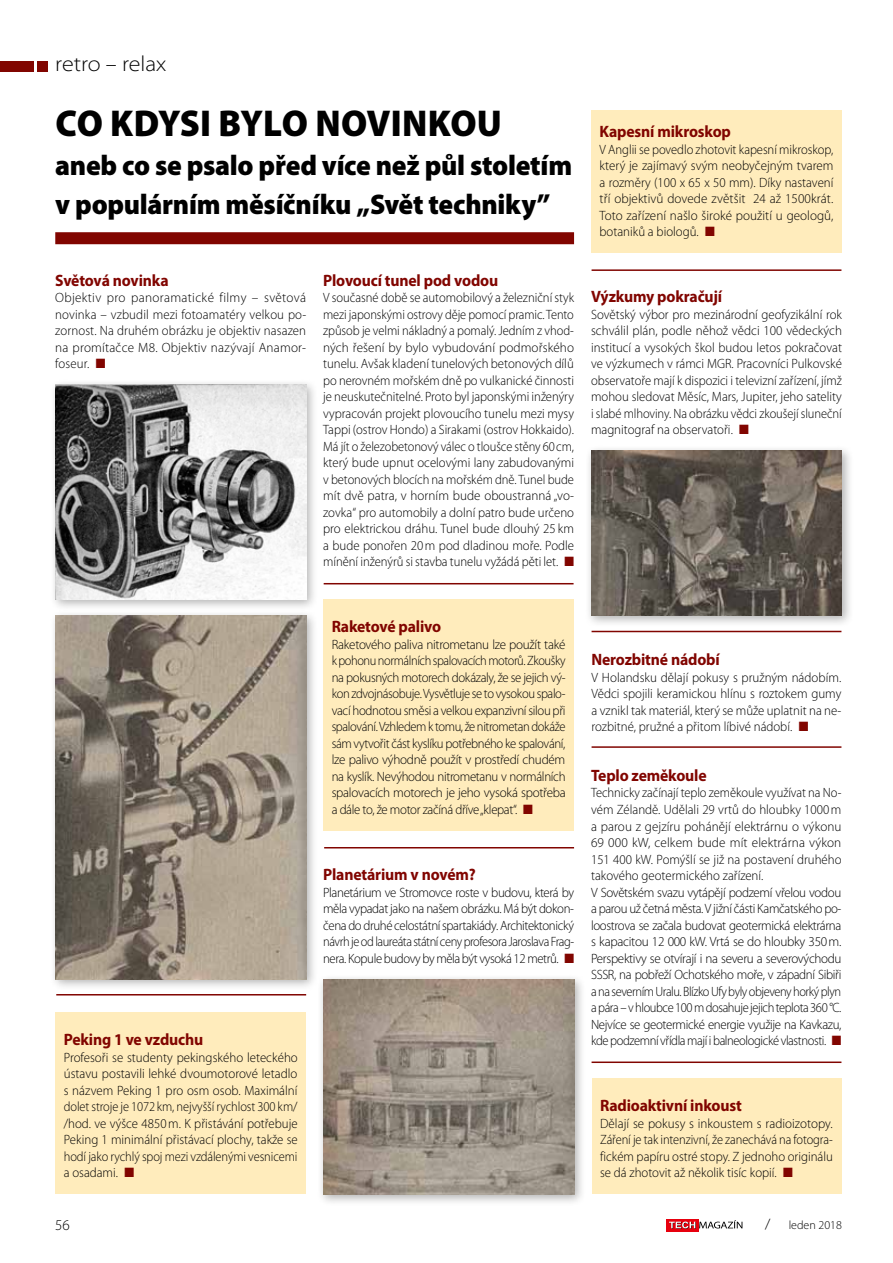
<style>
.page{position:relative;width:893px;height:1263px;background:#fff}
.page>*{position:absolute;margin:0;border:0;box-sizing:border-box;transform-origin:0 0}
.t1{font:900 37.5px "Myriad Pro";letter-spacing:.005em;color:#000;scale:.96 1}
.t2{font:900 28.5px/39px "Myriad Pro";letter-spacing:-.01em;color:#000;scale:.96 1}
.t3{font:300 semi-expanded 21.75px "Myriad Pro";color:#000}
.t4{font:700 16.5px "Myriad Pro";letter-spacing:-.01em;color:#810500;scale:.95 1}
.t5{font:300 15px "Myriad Pro";color:#000}
.t6{font:300 13.5px/16.5px "Myriad Pro";letter-spacing:-.005em;color:#000;text-align:justify;scale:.96 1}
.t7{font:300 13.5px/16.5px "Myriad Pro";letter-spacing:-.005em;color:#000;text-align:justify;scale:.94 1}
.t8{font:300 13.5px/16.5px "Myriad Pro";letter-spacing:-.025em;color:#000;scale:.93 1}
.t9{font:300 13.5px/16.5px "Myriad Pro";letter-spacing:-.005em;color:#000;text-align:justify}
.t10{font:300 13.5px/16.5px "Myriad Pro";letter-spacing:-.005em;color:#000;text-align:justify;scale:.95 1}
.t11{font:300 13.5px/16.5px "Myriad Pro";letter-spacing:-.005em;color:#000;text-align:justify;scale:.93 1}
.t12{font:300 12px "Myriad Pro";color:#000}
.s1{color:#810500}
</style>
<div class="page">
<div style="left:0;top:62px;width:33px;height:10px;background:#810500"></div>
<div style="left:38px;top:62px;width:10px;height:10px;background:#810500"></div>
<div style="left:666px;top:1219px;width:33px;height:12px;background:#e7000e"></div>
<svg style="left:669px;top:1220px;width:73px;height:9px"></svg>
<div style="left:55px;top:232px;width:519px;height:12px;background:#810500"></div>
<div style="left:49px;top:379px;width:269px;height:233px;background:#000;opacity:.3"></div>
<img style="left:55px;top:385px;width:251px;height:214px">
<div style="left:317px;top:973px;width:269px;height:233px;background:#000;opacity:.3"></div>
<img style="left:323px;top:979px;width:251px;height:215px">
<div style="left:585px;top:445px;width:269px;height:183px;background:#000;opacity:.3"></div>
<img style="left:591px;top:451px;width:251px;height:165px">
<div style="left:49px;top:610px;width:269px;height:381px;background:#000;opacity:.3"></div>
<img style="left:55px;top:616px;width:251px;height:363px">
<hr style="left:56px;top:994px;width:250px;height:1px;background:#810500">
<hr style="left:324px;top:583px;width:250px;height:1px;background:#810500">
<hr style="left:592px;top:269px;width:249px;height:2px;background:#810500">
<hr style="left:592px;top:631px;width:249px;height:1px;background:#810500">
<hr style="left:592px;top:746px;width:249px;height:2px;background:#810500">
<hr style="left:592px;top:1061px;width:249px;height:2px;background:#810500">
<hr style="left:324px;top:847px;width:250px;height:1px;background:#810500">
<div style="left:323px;top:599px;width:251px;height:231px;background:#ffecbc"></div>
<div style="left:591px;top:110px;width:251px;height:143px;background:#ffecbc"></div>
<div style="left:55px;top:1012px;width:251px;height:181px;background:#ffecbc"></div>
<div style="left:592px;top:1078px;width:249px;height:115px;background:#ffecbc"></div>
<h3 class="t3" style="left:55px;top:52px;width:113px">retro – relax</h3>
<h1 class="t1" style="left:56px;top:102px;width:466px">Co kdysi bylo novinkou</h1>
<h2 class="t2" style="left:55px;top:146px;width:540px">aneb co se psalo před více než půl stoletím v populárním měsíčníku „Svět techniky”</h2>
<p class="t4" style="left:600px;top:121px;width:140px">Kapesní mikroskop</p>
<p class="t11" style="left:600px;top:141px;width:253px">V Anglii se povedlo zhotovit kapesní mikroskop, který je zajímavý svým neobyčejným tvarem a rozměry (100 x 65 x 50 mm). Díky nastavení tří objektivů dovede zvětšit 24 až 1500krát.<br>Toto zařízení našlo široké použití u geologů, botaniků a biologů. <span class="s1">■</span></p>
<p class="t4" style="left:55px;top:270px;width:121px">Světová novinka</p>
<p class="t9" style="left:55px;top:290px;width:252px">Objektiv pro panoramatické filmy – světová novinka – vzbudil mezi fotoamatéry velkou po&shy;zornost. Na druhém obrázku je objektiv nasazen na promítačce M8. Objektiv nazývají Anamor&shy;foseur. <span class="s1">■</span></p>
<p class="t4" style="left:323px;top:270px;width:186px">Plovoucí tunel pod vodou</p>
<p class="t7" style="left:323px;top:290px;width:268px">V současné době se automobilový a železniční styk mezi japonskými ostrovy děje pomocí pramic. Tento způsob je velmi nákladný a pomalý. Jedním z vhod&shy;ných řešení by bylo vybudování podmořského tunelu. Avšak kladení tunelových betonových dílů po nerovném mořském dně po vulkanické činnosti je neuskutečnitelné. Proto byl japonskými inženýry vypracován projekt plovoucího tunelu mezi mysy Tappi (ostrov Hondo) a Sirakami (ostrov Hokkaido).<br>Má jít o železobetonový válec o tloušce stěny 60cm, který bude upnut ocelovými lany zabudovanými v betonových blocích na mořském dně. Tunel bude mít dvě patra, v horním bude oboustranná „vo&shy;zovka“ pro automobily a dolní patro bude určeno pro elektrickou dráhu. Tunel bude dlouhý 25 km a bude ponořen 20m pod dladinou moře. Podle mínění inženýrů si stavba tunelu vyžádá pěti let. <span class="s1">■</span></p>
<p class="t4" style="left:591px;top:286px;width:140px">Výzkumy pokračují</p>
<p class="t10" style="left:591px;top:306px;width:266px">Sovětský výbor pro mezinárodní geofyzikální rok schválil plán, podle něhož vědci 100 vědeckých institucí a vysokých škol budou letos pokračovat ve výzkumech v rámci MGR. Pracovníci Pulkovské observatoře mají k dispozici i televizní zařízení, jímž mohou sledovat Měsíc, Mars, Jupiter, jeho satelity i slabé mlhoviny. Na obrázku vědci zkoušejí sluneční magnitograf na observatoři. <span class="s1">■</span></p>
<p class="t4" style="left:64px;top:1029px;width:148px">Peking 1 ve vzduchu</p>
<p class="t6" style="left:64px;top:1049px;width:245px">Profesoři se studenty pekingského leteckého ústavu postavili lehké dvoumotorové letadlo s názvem Peking 1 pro osm osob. Maximální dolet stroje je 1072km, nejvyšší rychlost 300 km/ /hod. ve výšce 4850m. K přistávání potřebuje Peking 1 minimální přistávací plochy, takže se hodí jako rychlý spoj mezi vzdálenými vesnicemi a osadami. <span class="s1">■</span></p>
<p class="t4" style="left:332px;top:616px;width:117px">Raketové palivo</p>
<p class="t9" style="left:332px;top:636px;width:235px">Raketového paliva nitrometanu lze použít také kpohonu normálních spalovacích motorů. Zkoušky na pokusných motorech dokázaly, že se jejich vý&shy;kon zdvojnásobuje. Vysvětluje se to vysokou spalo&shy;vací hodnotou směsi a velkou expanzivní silou při spalování. Vzhledem k tomu, že nitrometan dokáže sám vytvořit část kyslíku potřebného ke spalování, lze palivo výhodně použít v prostředí chudém na kyslík. Nevýhodou nitrometanu v normálních spalovacích motorech je jeho vysoká spotřeba a dále to, že motor začíná dříve „klepat“. <span class="s1">■</span></p>
<p class="t4" style="left:323px;top:864px;width:162px">Planetárium v novém?</p>
<p class="t6" style="left:323px;top:884px;width:263px">Planetárium ve Stromovce roste v budovu, která by měla vypadat jako na našem obrázku. Má být dokon&shy;čena do druhé celostátní spartakiády. Architektonický návrh je odlaureáta státní ceny profesora Jaroslava Frag&shy;nera. Kopule budovy by měla být vysoká 12 metrů. <span class="s1">■</span></p>
<p class="t4" style="left:592px;top:649px;width:136px">Nerozbitné nádobí</p>
<p class="t6" style="left:592px;top:669px;width:262px">V Holandsku dělají pokusy s pružným nádobím.<br>Vědci spojili keramickou hlínu s roztokem gumy a vznikl tak materiál, který se může uplatnit na ne&shy;rozbitné, pružné a přitom líbivé nádobí. <span class="s1">■</span></p>
<p class="t4" style="left:591px;top:765px;width:123px">Teplo zeměkoule</p>
<p class="t8" style="left:591px;top:785px;width:271px">Technicky začínají teplo zeměkoule využívat na No&shy;vém Zélandě. Udělali 29 vrtů do hloubky 1000m a parou z gejzíru pohánějí elektrárnu o výkonu 69 000 kW, celkem bude mít elektrárna výkon 151 400 kW. Pomýšlí se již na postavení druhého takového geotermického zařízení.<br>V Sovětském svazu vytápějí podzemí vřelou vodou a parou už četná města. V jižní části Kamčatského po&shy;loostrova se začala budovat geotermická elektrárna s kapacitou 12 000 kW. Vrtá se do hloubky 350m.<br>Perspektivy se otvírají i na severu a severovýchodu SSSR, na pobřeží Ochotského moře, v západní Sibiři ana severním Uralu. Blízko Ufy byly objeveny horký plyn apára – vhloubce 100 m dosahuje jejich teplota 360 °C.<br>Nejvíce se geotermické energie využije na Kavkazu, kde podzemní vřídla mají ibalneologické vlastnosti. <span class="s1">■</span></p>
<p class="t4" style="left:600px;top:1095px;width:151px">Radioaktivní inkoust</p>
<p class="t6" style="left:600px;top:1115px;width:244px">Dělají se pokusy s inkoustem s radioizotopy.<br>Záření je tak intenzivní, že zanechává na fotogra&shy;fickém papíru ostré stopy. Z jednoho originálu se dá zhotovit až několik tisíc kopií. <span class="s1">■</span></p>
<p class="t5" style="left:55px;top:1216px;width:16px">56</p>
<p class="t5" style="left:765px;top:1216px;width:7px">/</p>
<p class="t12" style="left:789px;top:1218px;width:55px">leden 2018</p>
</div>
